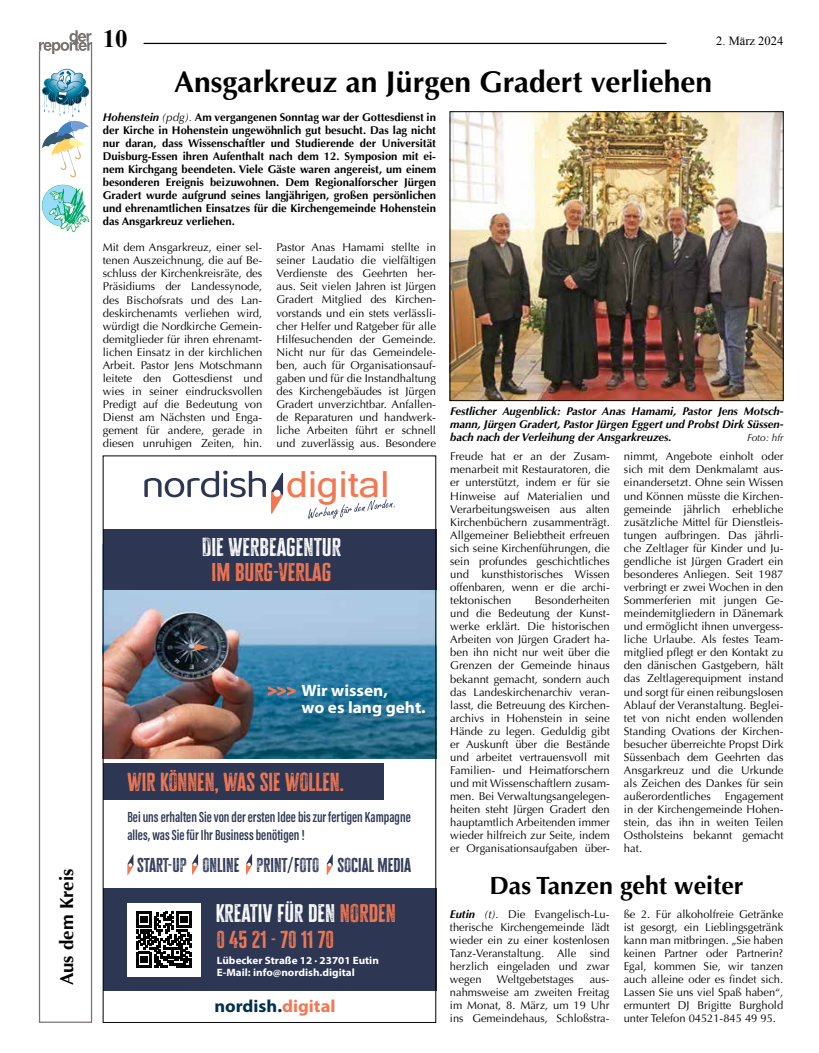
<style>
.page{position:relative;width:819px;height:1053px;background:#fff}
.page>*{position:absolute;margin:0;border:0;box-sizing:border-box;transform-origin:0 0}
.t1{font:36px "Microsoft Sans Serif";color:#f47751;scale:1.09 1}
.t2{font:700 30px "Optima";color:#000}
.t3{font:700 25px "Optima";color:#000}
.t4{font:700 25px "Times New Roman";color:#000}
.t5{font:21.25px "Cheddar Gothic Rough";color:#f27953;scale:1.05 1}
.t6{font:21px/25px "Cheddar Gothic Rough";color:#fff;text-align:center;scale:1.1 1}
.t7{font:20.75px "Cheddar Gothic Rough";color:#fff;scale:1.1 1}
.t8{font:20px "Cheddar Gothic Rough";letter-spacing:-.005em;color:#f27953;scale:1.05 1}
.t9{font:700 18.75px "Optima";color:#000}
.t10{font:700 17.5px "Myriad Pro";color:#002f4f;scale:1.05 1}
.t11{font:700 16.5px/17.1px "Myriad Pro";color:#fff;scale:1.05 1}
.t12{font:16.38px "Cheddar Gothic Rough";color:#2d3753;scale:1.05 1}
.t13{font:15px/18px "Acumin Variable Concept";color:#2d3753}
.t14{font:12.5px "Times New Roman";color:#000}
.t15{font:11.25px/13px "Optima";color:#000;text-align:justify}
.t16{font:700 11.25px/13px "Optima";color:#000;text-align:justify}
.t17{font:italic 700 11.25px/13px "Optima";color:#000;text-align:justify}
.t18{font:700 10.62px/12.8px "Myriad Pro";color:#fff;scale:1.05 1}
.t19{font:italic 10px "Optima";color:#000}
.s1{font-style:italic}
.s2{font-weight:400;font-style:italic}
.s3{color:#f47751}
.s4{font-size:15.25px;color:#f27953}
.s5{color:#f27953}
.s6{font-weight:700;font-style:italic}
</style>
<div class="page">
<hr style="left:144px;top:43px;width:522px;height:1px;background:#000">
<svg style="left:326px;top:854px;width:7px;height:21px"></svg>
<svg style="left:246px;top:854px;width:6px;height:20px"></svg>
<svg style="left:127px;top:855px;width:6px;height:20px"></svg>
<svg style="left:192px;top:854px;width:6px;height:20px"></svg>
<img style="left:105px;top:590px;width:329px;height:168px">
<div style="left:103px;top:529px;width:333px;height:61px;background:#2d3753"></div>
<div style="left:103px;top:888px;width:333px;height:102px;background:#2d3753"></div>
<svg style="left:144px;top:470px;width:139px;height:44px"></svg>
<svg style="left:308px;top:499px;width:86px;height:20px"></svg>
<svg style="left:268px;top:686px;width:28px;height:10px"></svg>
<div style="left:103px;top:763px;width:280px;height:36px;background:#2d3753"></div>
<div style="left:127px;top:902px;width:74px;height:74px;background:#fff"></div>
<svg style="left:136px;top:911px;width:56px;height:56px"></svg>
<img style="left:451px;top:113px;width:330px;height:286px">
<div style="left:449px;top:111px;width:334px;height:290px;border:1px solid #000"></div>
<svg style="left:39px;top:54px;width:53px;height:968px"></svg>
<svg style="left:39px;top:30px;width:53px;height:24px"></svg>
<svg style="left:42px;top:185px;width:47px;height:47px"></svg>
<svg style="left:42px;top:69px;width:47px;height:108px"></svg>
<p class="t9" style="left:56px;top:985px;width:118px;rotate:-90deg">Aus dem Kreis</p>
<p class="t4" style="left:103px;top:21px;width:26px">10</p>
<p class="t14" style="left:716px;top:32px;width:68px">2. März 2024</p>
<p class="t2" style="left:174px;top:65px;width:539px">Ansgarkreuz an Jürgen Gradert verliehen</p>
<p class="t16" style="left:103px;top:110px;width:335px"><span class="s1">Hohenstein</span> <span class="s2">(pdg).</span> Am vergangenen Sonntag war der Gottesdienst in der Kirche in Hohenstein ungewöhnlich gut besucht. Das lag nicht nur daran, dass Wissenschaftler und Studierende der Universität Duisburg-Essen ihren Aufenthalt nach dem 12. Symposion mit ei&shy;nem Kirchgang beendeten. Viele Gäste waren angereist, um einem besonderen Ereignis beizuwohnen. Dem Regionalforscher Jürgen Gradert wurde aufgrund seines langjährigen, großen persönlichen und ehrenamtlichen Einsatzes für die Kirchengemeinde Hohenstein das Ansgarkreuz verliehen.</p>
<p class="t15" style="left:103px;top:241px;width:161px">Mit dem Ansgarkreuz, einer sel&shy;tenen Auszeichnung, die auf Be&shy;schluss der Kirchenkreisräte, des Präsidiums der Landessynode, des Bischofsrats und des Lan&shy;deskirchenamts verliehen wird, würdigt die Nordkirche Gemein&shy;demitglieder für ihren ehrenamt&shy;lichen Einsatz in der kirchlichen Arbeit. Pastor Jens Motschmann leitete den Gottesdienst und wies in seiner eindrucksvollen Predigt auf die Bedeutung von Dienst am Nächsten und Enga&shy;gement für andere, gerade in diesen unruhigen Zeiten, hin.</p>
<p class="t15" style="left:276px;top:241px;width:161px">Pastor Anas Hamami stellte in seiner Laudatio die vielfältigen Verdienste des Geehrten her&shy;aus. Seit vielen Jahren ist Jürgen Gradert Mitglied des Kirchen&shy;vorstands und ein stets verlässli&shy;cher Helfer und Ratgeber für alle Hilfesuchenden der Gemeinde.<br>Nicht nur für das Gemeindele&shy;ben, auch für Organisationsauf&shy;gaben und für die Instandhaltung des Kirchengebäudes ist Jürgen Gradert unverzichtbar. Anfallen&shy;de Reparaturen und handwerk&shy;liche Arbeiten führt er schnell und zuverlässig aus. Besondere</p>
<p class="t1" style="left:286px;top:463px;width:96px">digital</p>
<p class="t6" style="left:202px;top:534px;width:128px">DIE WERBEAGENTUR<br><span class="s3">IM BURG-VERLAG</span></p>
<p class="t11" style="left:301px;top:681px;width:120px;text-indent:-34px"><span class="s4">&gt;&gt;&gt;</span> Wir wissen,<br>wo es lang geht.</p>
<p class="t5" style="left:127px;top:768px;width:208px">WIR KÖNNEN, WAS SIE WOLLEN.</p>
<p class="t13" style="left:127px;top:806px;width:285px">Bei uns erhalten Sie von der ersten Idee bis zur fertigen Kampagne alles, was Sie für Ihr Business benötigen !</p>
<p class="t12" style="left:137px;top:854px;width:262px">START-UP ONLINE PRINT/FOTO SOCIAL MEDIA</p>
<p class="t7" style="left:216px;top:899px;width:165px">KREATIV FÜR DEN <span class="s5">NORDEN</span></p>
<p class="t8" style="left:216px;top:927px;width:114px">0 45 21 - 70 11 70</p>
<p class="t18" style="left:217px;top:953px;width:156px">Lübecker Straße 12 · 23701 Eutin<br>E-Mail: info@nordish.digital</p>
<p class="t10" style="left:214px;top:995px;width:117px">nordish.<span class="s3">digital</span></p>
<p class="t17" style="left:450px;top:404px;width:335px">Festlicher Augenblick: Pastor Anas Hamami, Pastor Jens Motsch&shy;mann, Jürgen Gradert, Pastor Jürgen Eggert und Probst Dirk Süssen&shy;bach nach der Verleihung der Ansgarkreuzes.</p>
<p class="t19" style="left:747px;top:431px;width:38px">Foto: hfr</p>
<p class="t15" style="left:624px;top:450px;width:161px">nimmt, Angebote einholt oder sich mit dem Denkmalamt aus&shy;einandersetzt. Ohne sein Wissen und Können müsste die Kirchen&shy;gemeinde jährlich erhebliche zusätzliche Mittel für Dienstleis&shy;tungen aufbringen. Das jährli&shy;che Zeltlager für Kinder und Ju&shy;gendliche ist Jürgen Gradert ein besonderes Anliegen. Seit 1987 verbringt er zwei Wochen in den Sommerferien mit jungen Ge&shy;meindemitgliedern in Dänemark und ermöglicht ihnen unvergess&shy;liche Urlaube. Als festes Team&shy;mitglied pflegt er den Kontakt zu den dänischen Gastgebern, hält das Zeltlagerequipment instand und sorgt für einen reibungslosen Ablauf der Veranstaltung. Beglei&shy;tet von nicht enden wollenden Standing Ovations der Kirchen&shy;besucher überreichte Propst Dirk Süssenbach dem Geehrten das Ansgarkreuz und die Urkunde als Zeichen des Dankes für sein außerordentliches Engagement in der Kirchengemeinde Hohen&shy;stein, das ihn in weiten Teilen Ostholsteins bekannt gemacht hat.</p>
<p class="t3" style="left:489px;top:870px;width:256px">Das Tanzen geht weiter</p>
<p class="t15" style="left:450px;top:907px;width:161px"><span class="s6">Eutin</span> <span class="s1">(t).</span> Die Evangelisch-Lu&shy;therische Kirchengemeinde lädt wieder ein zu einer kostenlosen Tanz-Veranstaltung. Alle sind herzlich eingeladen und zwar wegen</p>
<p class="t15" style="left:450px;top:450px;width:161px">Freude hat er an der Zusam&shy;menarbeit mit Restauratoren, die er unterstützt, indem er für sie Hinweise auf Materialien und Verarbeitungsweisen aus alten Kirchenbüchern zusammenträgt.<br>Allgemeiner Beliebtheit erfreuen sich seine Kirchenführungen, die sein profundes geschichtliches und kunsthistorisches Wissen offenbaren, wenn er die archi&shy;tektonischen</p>
<p class="t15" style="left:450px;top:594px;width:161px;text-indent:84px">Besonderheiten und die Bedeutung der Kunst&shy;werke erklärt. Die historischen Arbeiten von Jürgen Gradert ha&shy;ben ihn nicht nur weit über die Grenzen der Gemeinde hinaus bekannt gemacht, sondern auch das Landeskirchenarchiv veran&shy;lasst, die Betreuung des Kirchen&shy;archivs in Hohenstein in seine Hände zu legen. Geduldig gibt er Auskunft über die Bestände und arbeitet vertrauensvoll mit Familien- und Heimatforschern und mit Wissenschaftlern zusam&shy;men. Bei Verwaltungsangelegen&shy;heiten steht Jürgen Gradert den hauptamtlich Arbeitenden immer wieder hilfreich zur Seite, indem er Organisationsaufgaben über-</p>
<p class="t15" style="left:623px;top:907px;width:161px">ße 2. Für alkoholfreie Getränke ist gesorgt, ein Lieblingsgetränk kann man mitbringen. „Sie haben keinen Partner oder Partnerin?<br>Egal, kommen Sie, wir tanzen auch alleine oder es findet sich.<br>Lassen Sie uns viel Spaß haben“, ermuntert DJ Brigitte Burghold unter Telefon 04521-845 49 95.</p>
<p class="t15" style="left:497px;top:972px;width:78px">Weltgebetstages</p>
<p class="t15" style="left:450px;top:972px;width:161px;text-indent:140px">aus&shy;nahmsweise am zweiten Freitag im Monat, 8. März, um 19 Uhr ins Gemeindehaus, Schloßstra-</p>
</div>
